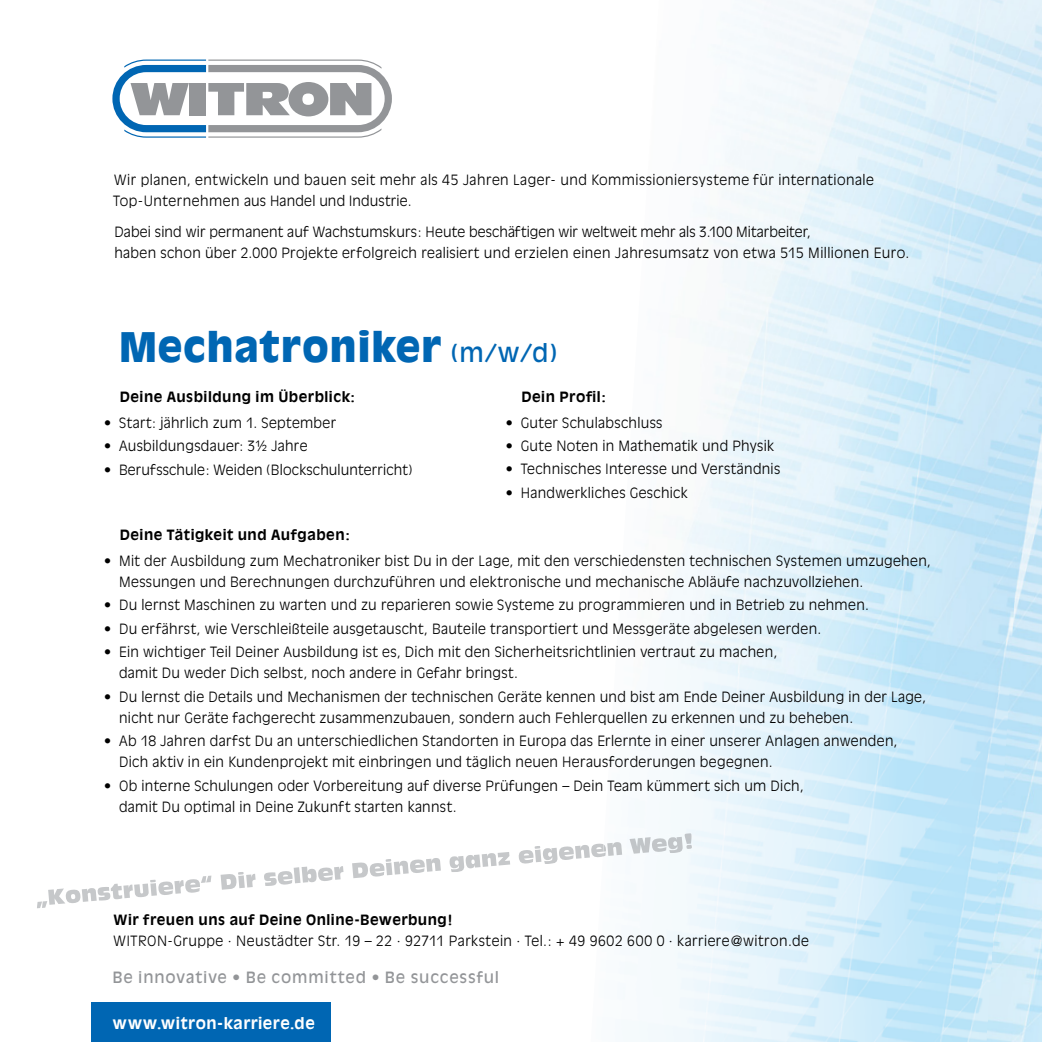
<style>
.page{position:relative;width:1042px;height:1042px;background:#fff}
.page>*{position:absolute;margin:0;border:0;box-sizing:border-box;transform-origin:0 0}
.t1{font:900 40.25px "Antique Olive";letter-spacing:.02em;color:#0066b3}
.t2{font:15.4px "Antique Olive";letter-spacing:.055em;color:#939598}
.t3{font:700 15.4px "Antique Olive";letter-spacing:.035em;color:#fff}
.t4{font:300 14px/21px "Antique Olive";letter-spacing:.025em;color:#000}
.t5{font:700 14px "Antique Olive";letter-spacing:.035em;color:#000}
.s1{font-weight:400;font-size:24.5px}
</style>
<div class="page">
<img style="left:985px;top:182px;width:57px;height:860px">
<img style="left:615px;top:665px;width:394px;height:377px">
<svg style="left:112px;top:60px;width:280px;height:78px"></svg>
<div style="left:91px;top:1002px;width:240px;height:40px;background:#0066b3"></div>
<svg style="left:37px;top:843px;width:566px;height:66px"></svg>
<img style="left:603px;top:832px;width:90px;height:27px">
<p class="t4" style="left:113px;top:170px;width:762px">Wir planen, entwickeln und bauen seit mehr als 45 Jahren Lager- und Kommissioniersysteme für internationale<br>Top-Unternehmen aus Handel und Industrie.</p>
<p class="t4" style="left:114px;top:222px;width:796px">Dabei sind wir permanent auf Wachstumskurs: Heute beschäftigen wir weltweit mehr als 3.100 Mitarbeiter,<br>haben schon über 2.000 Projekte erfolgreich realisiert und erzielen einen Jahresumsatz von etwa 515 Millionen Euro.</p>
<h1 class="t1" style="left:119px;top:323px;width:440px">Mechatroniker <span class="s1">(m/w/d)</span></h1>
<p class="t5" style="left:120px;top:388px;width:236px">Deine Ausbildung im Überblick:</p>
<p class="t4" style="left:104px;top:412px;width:234px">• Start: jährlich zum 1. September</p>
<p class="t4" style="left:104px;top:435px;width:205px">• Ausbildungsdauer: 3½ Jahre</p>
<p class="t4" style="left:104px;top:459px;width:310px">• Berufsschule: Weiden (Blockschulunterricht)</p>
<p class="t5" style="left:521px;top:388px;width:85px">Dein Profil:</p>
<p class="t4" style="left:506px;top:412px;width:158px">• Guter Schulabschluss</p>
<p class="t4" style="left:506px;top:435px;width:270px">• Gute Noten in Mathematik und Physik</p>
<p class="t4" style="left:506px;top:459px;width:276px">• Technisches Interesse und Verständnis</p>
<p class="t4" style="left:506px;top:482px;width:183px">• Handwerkliches Geschick</p>
<p class="t5" style="left:120px;top:526px;width:231px">Deine Tätigkeit und Aufgaben:</p>
<p class="t4" style="left:119px;top:550px;width:813px;text-indent:-15px">• Mit der Ausbildung zum Mechatroniker bist Du in der Lage, mit den verschiedensten technischen Systemen umzugehen,<br>Messungen und Berechnungen durchzuführen und elektronische und mechanische Abläufe nachzuvollziehen.</p>
<p class="t4" style="left:104px;top:595px;width:766px">• Du lernst Maschinen zu warten und zu reparieren sowie Systeme zu programmieren und in Betrieb zu nehmen.</p>
<p class="t4" style="left:104px;top:618px;width:718px">• Du erfährst, wie Verschleißteile ausgetauscht, Bauteile transportiert und Messgeräte abgelesen werden.</p>
<p class="t4" style="left:119px;top:642px;width:660px;text-indent:-15px">• Ein wichtiger Teil Deiner Ausbildung ist es, Dich mit den Sicherheitsrichtlinien vertraut zu machen, damit Du weder Dich selbst, noch andere in Gefahr bringst.</p>
<p class="t4" style="left:119px;top:686px;width:808px;text-indent:-15px">• Du lernst die Details und Mechanismen der technischen Geräte kennen und bist am Ende Deiner Ausbildung in der Lage, nicht nur Geräte fachgerecht zusammenzubauen, sondern auch Fehlerquellen zu erkennen und zu beheben.</p>
<p class="t4" style="left:119px;top:731px;width:780px;text-indent:-15px">• Ab 18 Jahren darfst Du an unterschiedlichen Standorten in Europa das Erlernte in einer unserer Anlagen anwenden,<br>Dich aktiv in ein Kundenprojekt mit einbringen und täglich neuen Herausforderungen begegnen.</p>
<p class="t4" style="left:119px;top:775px;width:686px;text-indent:-15px">• Ob interne Schulungen oder Vorbereitung auf diverse Prüfungen – Dein Team kümmert sich um Dich, damit Du optimal in Deine Zukunft starten kannst.</p>
<p class="t5" style="left:114px;top:911px;width:340px">Wir freuen uns auf Deine Online-Bewerbung!</p>
<p class="t4" style="left:114px;top:930px;width:697px">WITRON-Gruppe · Neustädter Str. 19 – 22 · 92711 Parkstein · Tel.: + 49 9602 600 0 · karriere@witron.de</p>
<p class="t2" style="left:112px;top:968px;width:388px">Be innovative • Be committed • Be successful</p>
<p class="t3" style="left:112px;top:1014px;width:204px">www.witron-karriere.de</p>
</div>
